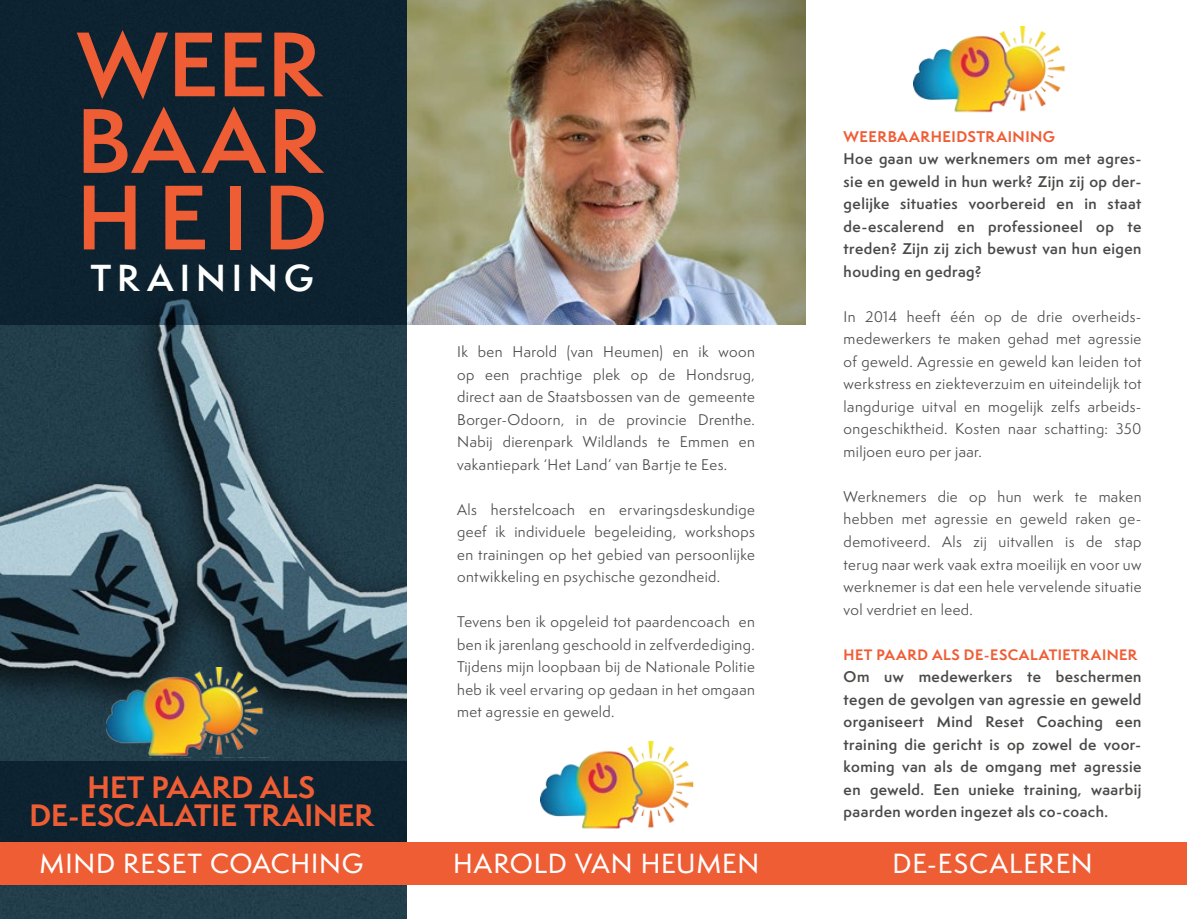
<style>
.page{position:relative;width:1187px;height:919px;background:#fff}
.page>*{position:absolute;margin:0;border:0;box-sizing:border-box;transform-origin:0 0}
.t1{font:600 84.15px "Semplicita Pro";letter-spacing:.035em;color:#ef5d35}
.t2{font:600 34.65px "Semplicita Pro";letter-spacing:.175em;color:#fff}
.t3{font:700 28.5px/28.5px "Semplicita Pro";color:#ef5d35;text-align:center}
.t4{font:500 25.5px "Semplicita Pro";letter-spacing:.03em;color:#fff}
.t5{font:14.25px/22.5px "Semplicita Pro";letter-spacing:.03em;color:#4a4a49;text-align:justify}
.t6{font:600 14.25px/22.5px "Semplicita Pro";letter-spacing:.03em;color:#4a4a49;text-align:justify}
.t7{font:700 14.25px "Semplicita Pro";letter-spacing:.03em;color:#ef5d35}
.t8{font:700 13.95px "Semplicita Pro";letter-spacing:.035em;color:#ef5d35}
</style>
<div class="page">
<img style="left:406px;top:0;width:399px;height:324px">
<img style="left:0;top:324px;width:406px;height:594px">
<img style="left:106px;top:667px;width:163px;height:90px">
<div style="left:0;top:761px;width:406px;height:114px;background:#0d2330"></div>
<div style="left:0;top:842px;width:1186px;height:42px;background:#ef5d35"></div>
<div style="left:0;top:0;width:406px;height:324px;background:#0d2330"></div>
<img style="left:540px;top:741px;width:154px;height:87px">
<img style="left:913px;top:26px;width:153px;height:87px">
<p class="t1" style="left:77px;top:3px;width:244px">WEER</p>
<p class="t1" style="left:76px;top:80px;width:246px">BAAR</p>
<p class="t1" style="left:77px;top:156px;width:252px">HEID</p>
<p class="t2" style="left:90px;top:252px;width:224px">TRAINING</p>
<p class="t3" style="left:29px;top:772px;width:346px">HET PAARD ALS<br>DE-ESCALATIE TRAINER</p>
<p class="t5" style="left:457px;top:340px;width:299px">Ik ben Harold (van Heumen) en ik woon op een prachtige plek op de Hondsrug, direct aan de Staatsbossen van de gemeente Borger-Odoorn, in de provincie Drenthe.<br>Nabij dierenpark Wildlands te Emmen en vakantiepark ‘Het Land’ van Bartje te Ees.</p>
<p class="t5" style="left:457px;top:498px;width:299px">Als herstelcoach en ervaringsdeskundige geef ik individuele begeleiding, workshops en trainingen op het gebied van persoonlijke ontwikkeling en psychische gezondheid.</p>
<p class="t5" style="left:457px;top:610px;width:299px">Tevens ben ik opgeleid tot paardencoach en ben ik jarenlang geschoold in zelfverdediging.<br>Tijdens mijn loopbaan bij de Nationale Politie heb ik veel ervaring op gedaan in het omgaan met agressie en geweld.</p>
<p class="t4" style="left:40px;top:845px;width:325px">MIND RESET COACHING</p>
<p class="t4" style="left:453px;top:845px;width:307px">HAROLD VAN HEUMEN</p>
<p class="t7" style="left:843px;top:126px;width:213px">WEERBAARHEIDSTRAINING</p>
<p class="t6" style="left:843px;top:147px;width:299px">Hoe gaan uw werknemers om met agres&shy;sie en geweld in hun werk? Zijn zij op der&shy;gelijke situaties voorbereid en in staat de-escalerend en professioneel op te treden? Zijn zij zich bewust van hun eigen houding en gedrag?</p>
<p class="t5" style="left:843px;top:305px;width:299px">In 2014 heeft één op de drie overheids&shy;medewerkers te maken gehad met agressie of geweld. Agressie en geweld kan leiden tot werkstress en ziekteverzuim en uiteindelijk tot langdurige uitval en mogelijk zelfs arbeids&shy;ongeschiktheid. Kosten naar schatting: 350 miljoen euro per jaar.</p>
<p class="t5" style="left:843px;top:485px;width:299px">Werknemers die op hun werk te maken hebben met agressie en geweld raken ge&shy;demotiveerd. Als zij uitvallen is de stap terug naar werk vaak extra moeilijk en voor uw werknemer is dat een hele vervelende situatie vol verdriet en leed.</p>
<p class="t8" style="left:843px;top:643px;width:295px">HET PAARD ALS DE-ESCALATIETRAINER</p>
<p class="t6" style="left:843px;top:665px;width:299px">Om uw medewerkers te beschermen tegen de gevolgen van agressie en geweld organiseert Mind Reset Coaching een training die gericht is op zowel de voor&shy;koming van als de omgang met agressie en geweld. Een unieke training, waarbij paarden worden ingezet als co-coach.</p>
<p class="t4" style="left:892px;top:845px;width:202px">DE-ESCALEREN</p>
</div>
